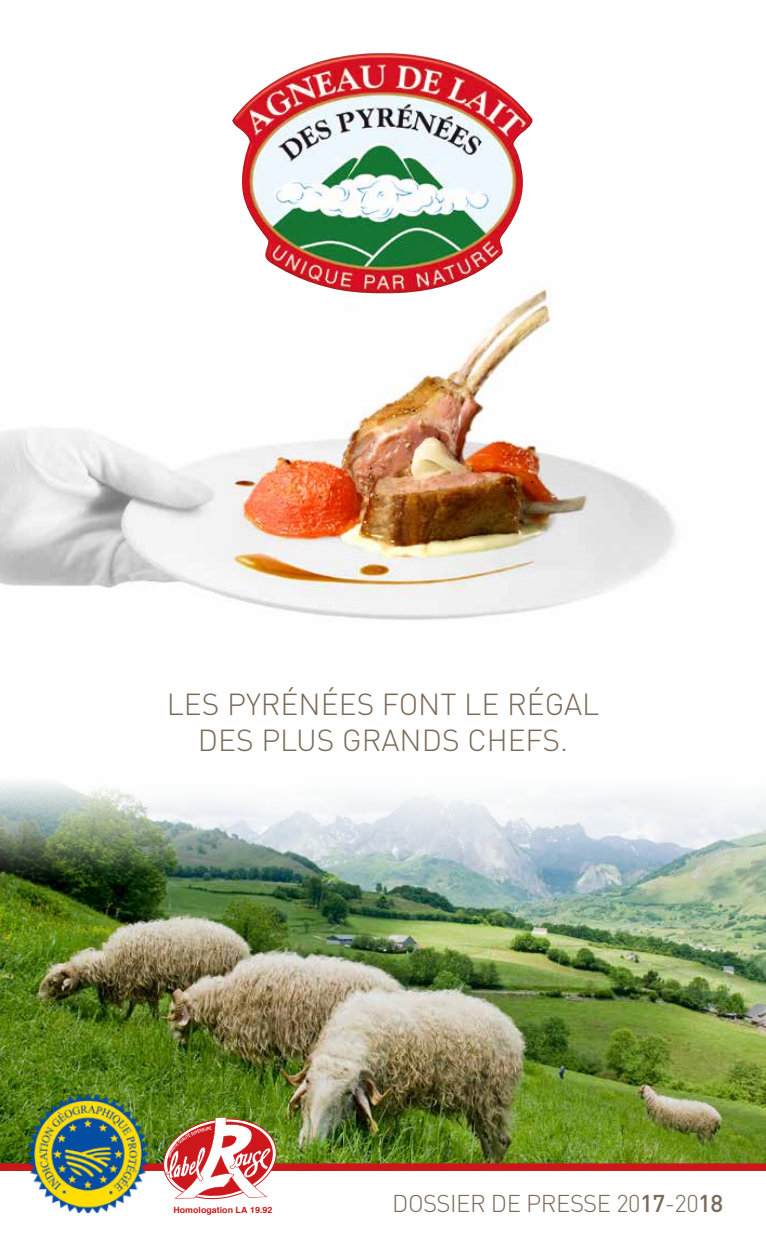
<style>
.page{position:relative;width:766px;height:1234px;background:#fff}
.page>*{position:absolute;margin:0;border:0;box-sizing:border-box;transform-origin:0 0}
.t1{font:300 30px/36px "DIN";color:#7b6a58;text-align:center}
.t2{font:300 24px "DIN";letter-spacing:-.02em;color:#7b6a58}
.t3{font:700 8.55px "Helvetica";color:#cd171a}
.s1{font-weight:500}
</style>
<div class="page">
<img style="left:0;top:781px;width:765px;height:381px">
<svg style="left:0;top:1162px;width:765px;height:8px;background:#ba291a"></svg>
<img style="left:11px;top:1076px;width:154px;height:135px">
<img style="left:232px;top:53px;width:301px;height:217px">
<svg style="left:160px;top:1114px;width:120px;height:88px"></svg>
<img style="left:0;top:270px;width:676px;height:350px">
<p class="t1" style="left:167px;top:685px;width:434px">LES PYRÉNÉES FONT LE RÉGAL<br>DES PLUS GRANDS CHEFS.</p>
<p class="t3" style="left:173px;top:1202px;width:100px">Homologation LA 19.92</p>
<p class="t2" style="left:392px;top:1188px;width:332px">DOSSIER DE PRESSE 20<span class="s1">17</span>-20<span class="s1">18</span></p>
</div>
